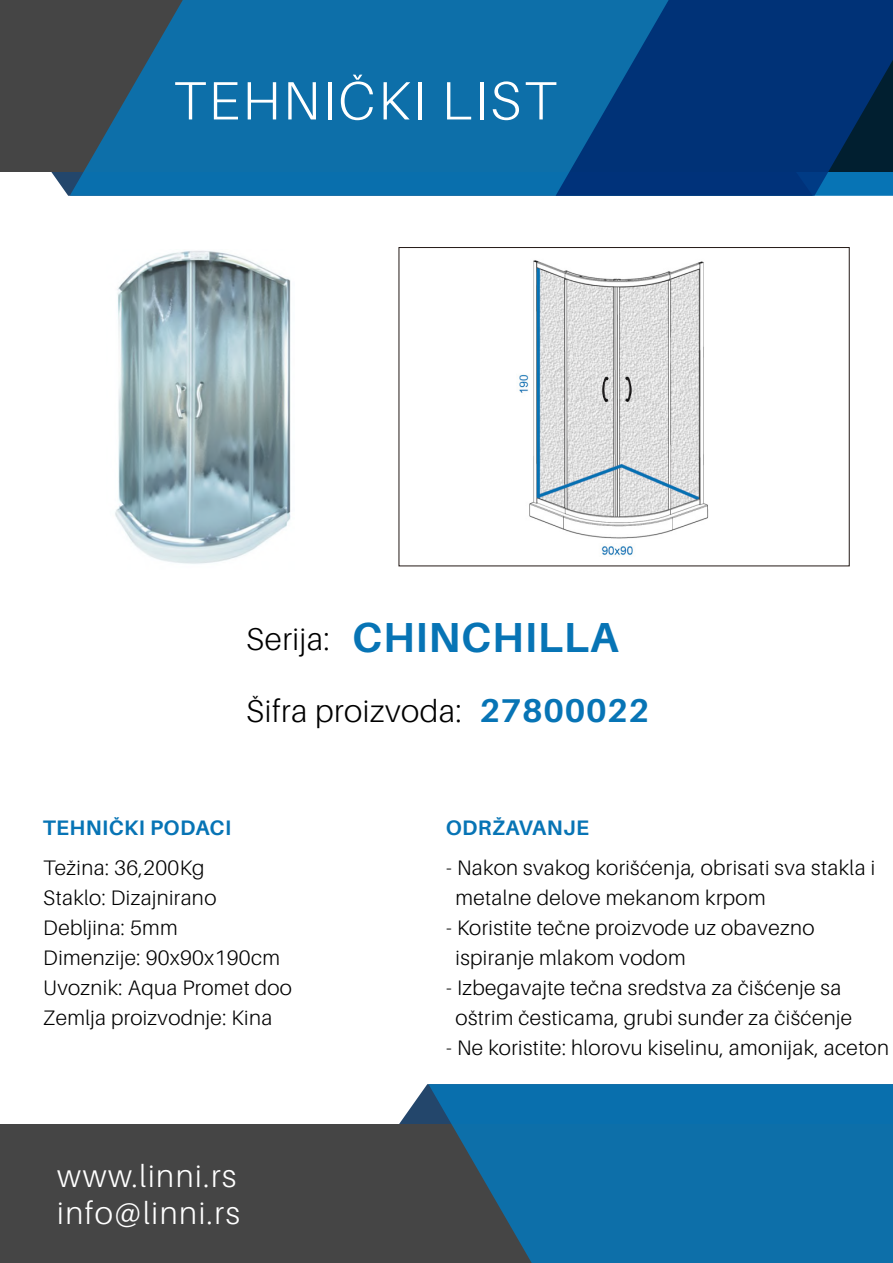
<style>
.page{position:relative;width:893px;height:1263px;background:#fff}
.page>*{position:absolute;margin:0;border:0;box-sizing:border-box;transform-origin:0 0}
.t1{font:300 54px "Aileron";letter-spacing:.05em;color:#fff}
.t2{font:700 42px "Aileron";letter-spacing:.02em;color:#0774b5}
.t3{font:700 33px "Aileron";letter-spacing:.02em;color:#0774b5}
.t4{font:300 31.5px/37.8px "Aileron";letter-spacing:.05em;color:#fff}
.t5{font:300 31.5px "Aileron";letter-spacing:.02em;color:#000}
.t6{font:300 21px/30px "Aileron";letter-spacing:.02em;color:#000}
.t7{font:700 21px "Aileron";letter-spacing:.02em;color:#0774b5}
</style>
<div class="page">
<svg style="left:294px;top:1084px;width:134px;height:41px"></svg>
<div style="left:0;top:1125px;width:893px;height:138px;background:#454545"></div>
<svg style="left:428px;top:1084px;width:465px;height:179px;fill:#0d6fa9"></svg>
<div style="left:0;top:0;width:893px;height:172px;background:#454545"></div>
<svg style="left:70px;top:0;width:486px;height:196px;background:#136a9d"></svg>
<svg style="left:556px;top:0;width:337px;height:196px;background:#023c7d"></svg>
<div style="left:614px;top:1084px;width:179px;height:179px;background:#0d6fa9"></div>
<img style="left:115px;top:251px;width:176px;height:313px">
<div style="left:399px;top:247px;width:451px;height:319px;border:1px solid #231916"></div>
<img style="left:519px;top:260px;width:190px;height:296px">
<h1 class="t1" style="left:173px;top:71px;width:384px">TEHNIČKI LIST</h1>
<h2 class="t2" style="left:352px;top:613px;width:268px">CHINCHILLA</h2>
<h3 class="t5" style="left:246px;top:622px;width:85px">Serija:</h3>
<h3 class="t5" style="left:246px;top:694px;width:217px">Šifra proizvoda:</h3>
<h3 class="t3" style="left:480px;top:692px;width:171px">27800022</h3>
<p class="t7" style="left:43px;top:816px;width:190px">TEHNIČKI PODACI</p>
<p class="t6" style="left:43px;top:853px;width:250px">Težina: 36,200Kg<br>Staklo: Dizajnirano<br>Debljina: 5mm<br>Dimenzije: 90x90x190cm<br>Uvoznik: Aqua Promet doo<br>Zemlja proizvodnje: Kina</p>
<h3 class="t4" style="left:57px;top:1157px;width:184px">www.linni.rs info@linni.rs</h3>
<p class="t7" style="left:446px;top:816px;width:145px">ODRŽAVANJE</p>
<p class="t6" style="left:456px;top:853px;width:421px;text-indent:-9px">- Nakon svakog korišćenja, obrisati sva stakla i metalne delove mekanom krpom</p>
<p class="t6" style="left:456px;top:913px;width:360px;text-indent:-9px">- Koristite tečne proizvode uz obavezno ispiranje mlakom vodom</p>
<p class="t6" style="left:446px;top:973px;width:407px;text-align:center">- Izbegavajte tečna sredstva za čišćenje sa oštrim česticama, grubi sunđer za čišćenje</p>
<p class="t6" style="left:446px;top:1033px;width:444px">- Ne koristite: hlorovu kiselinu, amonijak, aceton</p>
</div>
